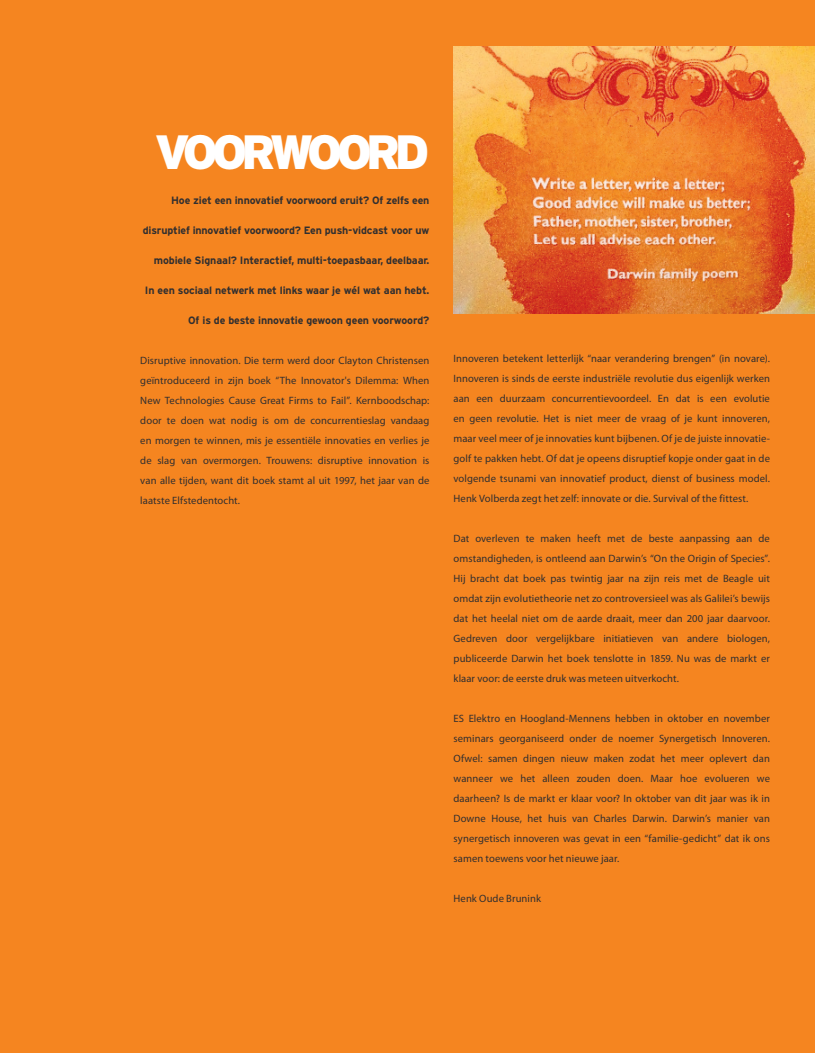
<style>
.page{position:relative;width:815px;height:1053px;background:#fff}
.page>*{position:absolute;margin:0;border:0;box-sizing:border-box;transform-origin:0 0}
.t1{font:900 48px "Interstate";letter-spacing:-.12em;color:#fff}
.t2{font:10.62px/20px "Myriad Pro";letter-spacing:.005em;color:#312f30;text-align:justify}
.t3{font:700 10.62px "Interstate";letter-spacing:-.015em;color:#312f30}
</style>
<div class="page">
<div style="left:0;top:0;width:815px;height:1052px;background:#f58520"></div>
<hr style="left:814px;top:314px;width:1px;height:193px;background:#bcbdc0">
<img style="left:454px;top:46px;width:361px;height:268px">
<h1 class="t1" style="left:155px;top:125px;width:276px">VOORWOORD</h1>
<p class="t3" style="left:171px;top:194px;width:260px">Hoe ziet een innovatief voorwoord eruit? Of zelfs een</p>
<p class="t3" style="left:143px;top:224px;width:288px">disruptief innovatief voorwoord? Een push-vidcast voor uw</p>
<p class="t3" style="left:154px;top:254px;width:277px">mobiele Signaal? Interactief, multi-toepasbaar, deelbaar.</p>
<p class="t3" style="left:145px;top:284px;width:286px">In een sociaal netwerk met links waar je wél wat aan hebt.</p>
<p class="t3" style="left:188px;top:314px;width:243px">Of is de beste innovatie gewoon geen voorwoord?</p>
<p class="t2" style="left:140px;top:350px;width:291px">Disruptive innovation. Die term werd door Clayton Christensen geïntroduceerd in zijn boek “The Innovator's Dilemma: When New Technologies Cause Great Firms to Fail”. Kernboodschap: door te doen wat nodig is om de concurrentieslag vandaag en morgen te winnen, mis je essentiële innovaties en verlies je de slag van overmorgen. Trouwens: disruptive innovation is van alle tijden, want dit boek stamt al uit 1997, het jaar van de laatste Elfstedentocht.</p>
<p class="t2" style="left:454px;top:348px;width:318px">Innoveren betekent letterlijk “naar verandering brengen” (in novare).<br>Innoveren is sinds de eerste industriële revolutie dus eigenlijk werken aan een duurzaam concurrentievoordeel. En dat is een evolutie en geen revolutie. Het is niet meer de vraag of je kunt innoveren, maar veel meer of je innovaties kunt bijbenen. Of je de juiste innovatie&shy;golf te pakken hebt. Of dat je opeens disruptief kopje onder gaat in de volgende tsunami van innovatief product, dienst of business model.<br>Henk Volberda zegt het zelf: innovate or die. Survival of the fittest.</p>
<p class="t2" style="left:454px;top:528px;width:318px">Dat overleven te maken heeft met de beste aanpassing aan de omstandigheden, is ontleend aan Darwin’s “On the Origin of Species”.<br>Hij bracht dat boek pas twintig jaar na zijn reis met de Beagle uit omdat zijn evolutietheorie net zo controversieel was als Galilei’s bewijs dat het heelal niet om de aarde draait, meer dan 200 jaar daarvoor.<br>Gedreven door vergelijkbare initiatieven van andere biologen, publiceerde Darwin het boek tenslotte in 1859. Nu was de markt er klaar voor: de eerste druk was meteen uitverkocht.</p>
<p class="t2" style="left:454px;top:708px;width:318px">ES Elektro en Hoogland-Mennens hebben in oktober en november seminars georganiseerd onder de noemer Synergetisch Innoveren.<br>Ofwel: samen dingen nieuw maken zodat het meer oplevert dan wanneer we het alleen zouden doen. Maar hoe evolueren we daarheen? Is de markt er klaar voor? In oktober van dit jaar was ik in Downe House, het huis van Charles Darwin. Darwin’s manier van synergetisch innoveren was gevat in een “familie-gedicht” dat ik ons samen toewens voor het nieuwe jaar.</p>
<p class="t2" style="left:454px;top:888px;width:89px">Henk Oude Brunink</p>
</div>
